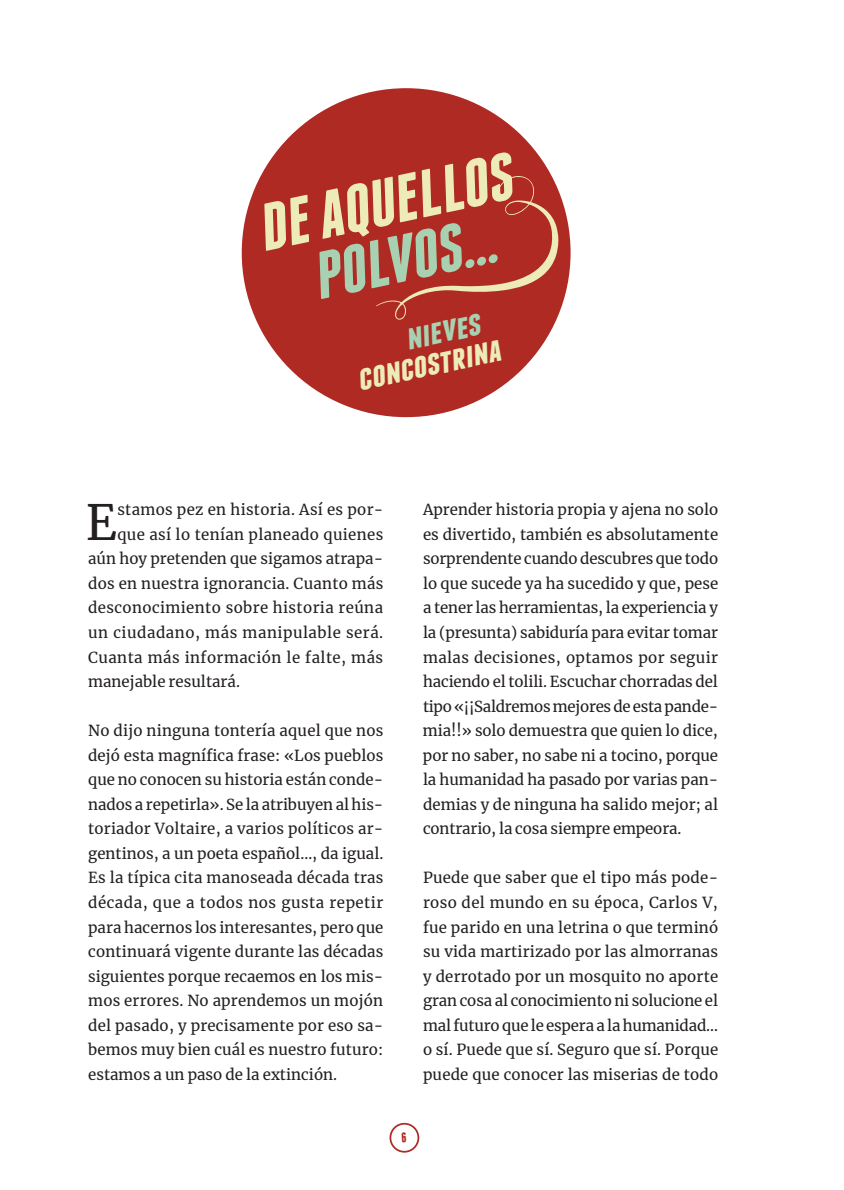
<style>
.page{position:relative;width:844px;height:1190px;background:#fff}
.page>*{position:absolute;margin:0;border:0;box-sizing:border-box;transform-origin:0 0}
.t1{font:italic 700 66.5px "Franchise";color:#edebb8;scale:1.08 1}
.t2{font:italic 700 66.5px "Franchise";color:#a8d1b1;scale:1.08 1}
.t3{font:48.12px "Merriweather";color:#231f20}
.t4{font:italic 700 35px "Franchise";color:#edebb8;scale:1.08 1}
.t5{font:italic 700 35px "Franchise";color:#a8d1b1;scale:1.08 1}
.t6{font:15.05px/24.5px "Merriweather";letter-spacing:.015em;color:#231f20;text-align:justify}
.t7{font:15.05px "Merriweather";letter-spacing:.035em;color:#231f20}
</style>
<div class="page">
<div style="left:390px;top:1122px;width:29px;height:30px;border:2px solid #b02a24;border-radius:50%"></div>
<div style="left:242px;top:88px;width:329px;height:329px;background:#b02a24;border-radius:50%"></div>
<svg style="left:376px;top:171px;width:182px;height:150px"></svg>
<h1 class="t1" style="left:252px;top:198px;width:240px;rotate:-12deg">DE AQUELLOS</h1>
<h1 class="t2" style="left:307px;top:247px;width:173px;rotate:-12deg">POLVOS…</h1>
<h3 class="t5" style="left:402px;top:322px;width:71px;rotate:-12deg">nieves</h3>
<h3 class="t4" style="left:354px;top:363px;width:136px;rotate:-12deg">concostrina</h3>
<h2 class="t3" style="left:86px;top:489px;width:33px">E</h2>
<p class="t6" style="left:117px;top:497px;width:267px">stamos pez en historia. Así es por-</p>
<p class="t6" style="left:117px;top:522px;width:267px">que así lo tenían planeado quienes</p>
<p class="t6" style="left:88px;top:546px;width:297px">aún hoy pretenden que sigamos atrapa-</p>
<p class="t6" style="left:88px;top:571px;width:297px">dos en nuestra ignorancia. Cuanto más</p>
<p class="t6" style="left:88px;top:595px;width:296px">desconocimiento sobre historia reúna</p>
<p class="t7" style="left:88px;top:622px;width:297px">un ciudadano, más manipulable será.</p>
<p class="t6" style="left:88px;top:644px;width:297px">Cuanta más información le falte, más</p>
<p class="t6" style="left:88px;top:669px;width:153px">manejable resultará.</p>
<p class="t6" style="left:88px;top:718px;width:297px">No dijo ninguna tontería aquel que nos dejó esta magnífica frase: «Los pueblos que no conocen su historia están conde&shy;nados a repetirla». Se la atribuyen al his&shy;toriador Voltaire, a varios políticos ar&shy;gentinos, a un poeta español…, da igual.<br>Es la típica cita manoseada década tras década, que a todos nos gusta repetir para hacernos los interesantes, pero que continuará vigente durante las décadas siguientes porque recaemos en los mis&shy;mos errores. No aprendemos un mojón del pasado, y precisamente por eso sa&shy;bemos muy bien cuál es nuestro futuro: estamos a un paso de la extinción.</p>
<p class="t6" style="left:423px;top:497px;width:297px">Aprender historia propia y ajena no solo es divertido, también es absolutamente sorprendente cuando descubres que todo lo que sucede ya ha sucedido y que, pese a tener las herramientas, la experiencia y la (presunta) sabiduría para evitar tomar malas decisiones, optamos por seguir haciendo el tolili. Escuchar chorradas del tipo «¡¡Saldremos mejores de esta pande&shy;mia!!» solo demuestra que quien lo dice, por no saber, no sabe ni a tocino, porque la humanidad ha pasado por varias pan&shy;demias y de ninguna ha salido mejor; al contrario, la cosa siempre empeora.</p>
<p class="t6" style="left:423px;top:865px;width:297px">Puede que saber que el tipo más pode&shy;roso del mundo en su época, Carlos V, fue parido en una letrina o que terminó su vida martirizado por las almorranas y derrotado por un mosquito no aporte gran cosa al conocimiento ni solucione el mal futuro que le espera a la humanidad… o sí. Puede que sí. Seguro que sí. Porque puede que conocer las miserias de todo</p>
</div>
